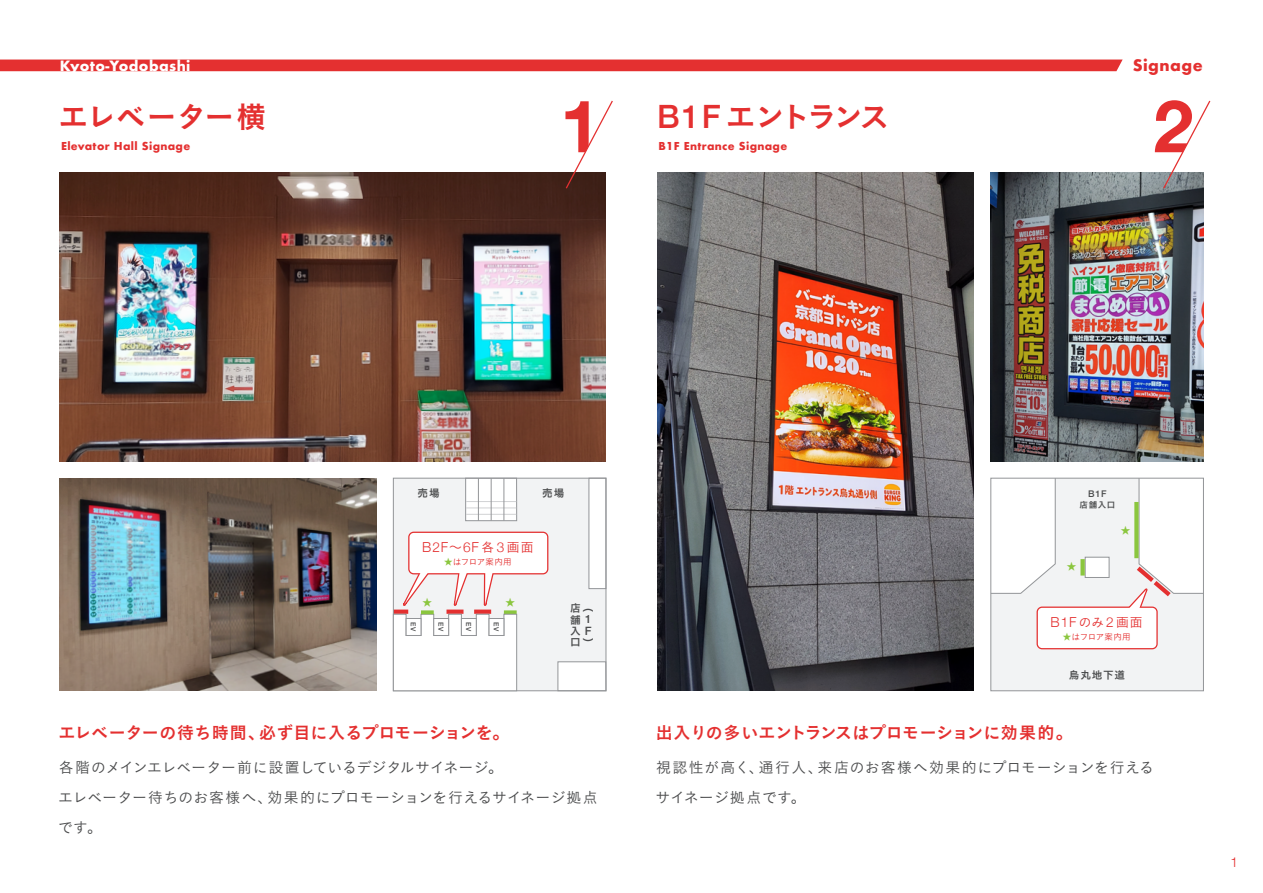
<style>
.page{position:relative;width:1263px;height:893px;background:#fff}
.page>*{position:absolute;margin:0;border:0;box-sizing:border-box;transform-origin:0 0}
.t1{font:700 72.75px "Helvetica Neue";color:#e43030}
.t2{font:29.7px "Koburina Go Std W6";letter-spacing:-.055em;color:#e43030}
.t3{font:29.7px "Koburina Go Std W6";letter-spacing:-.01em;color:#e43030}
.t4{font:16.95px "Koburina Go Std W6";letter-spacing:-.01em;color:#e43030}
.t5{font:700 15.45px "Futura";letter-spacing:.03em;color:#e43030}
.t6{font:14.85px/29.7px "Koburina Go Std W3";letter-spacing:.02em;color:#4b4c4d}
.t7{font:14.85px/29.7px "Koburina Go Std W3";letter-spacing:.05em;color:#4b4c4d}
.t8{font:700 13.8px "Futura";letter-spacing:.03em;color:#fff}
.t9{font:300 13.65px "Helvetica Neue";color:#e43030}
.t10{font:12.75px "Koburina Go Std W3";color:#e43030}
.t11{font:700 10.65px "Futura";letter-spacing:.03em;color:#e43030}
.t12{font:10.65px/11.7px "Koburina Go Std W6";letter-spacing:.075em;color:#4b4c4d}
.t13{font:9.6px "Koburina Go Std W6";color:#8bc63e}
.t14{font:500 9.15px "Helvetica Neue";color:#4b4c4d}
.t15{font:8.55px "Koburina Go Std W3";letter-spacing:-.01em;color:#e43030}
.t16{font:8.55px "Koburina Go Std W6";color:#4b4c4d}
.t17{font:500 6.9px "Helvetica Neue";letter-spacing:.07em;color:#4b4c4d}
.s1{font-family:"Helvetica Neue";font-weight:500;font-size:32.1px}
.s2{font-family:"Helvetica Neue";font-weight:500;font-size:31.8px}
.s3{font-family:"Helvetica Neue";font-weight:300;font-size:13.8px}
.s4{font-family:"Helvetica Neue";font-weight:300;font-size:13.65px}
.s5{color:#8bc63e}
.s6{font-family:"Helvetica Neue";font-weight:500;font-size:11.4px}
.s7{font-family:"Helvetica Neue";font-weight:500;font-size:11.55px}
</style>
<div class="page">
<img style="left:991px;top:172px;width:212px;height:289px">
<img style="left:60px;top:478px;width:316px;height:213px">
<div style="left:0;top:60px;width:1123px;height:11px;background:#e43030"></div>
<svg style="left:1162px;top:100px;width:49px;height:90px"></svg>
<img style="left:657px;top:172px;width:317px;height:519px">
<div style="left:991px;top:478px;width:212px;height:213px;background:#f2f3f4"></div>
<svg style="left:990px;top:477px;width:214px;height:172px"></svg>
<div style="left:1085px;top:557px;width:24px;height:21px;background:#fff;border:1px solid #939598"></div>
<div style="left:1080px;top:559px;width:5px;height:17px;background:#8bc63e"></div>
<div style="left:393px;top:478px;width:213px;height:213px;background:#f2f3f4"></div>
<div style="left:408px;top:532px;width:140px;height:42px;border:3px solid #e43030;border-radius:4px"></div>
<div style="left:409px;top:533px;width:138px;height:40px;background:#fff;border-radius:4px"></div>
<div style="left:589px;top:478px;width:17px;height:111px;background:#fff"></div>
<div style="left:588px;top:478px;width:18px;height:111px;border:1px solid #939598"></div>
<div style="left:558px;top:662px;width:48px;height:29px;background:#fff"></div>
<div style="left:557px;top:661px;width:49px;height:30px;border:1px solid #939598"></div>
<div style="left:466px;top:478px;width:51px;height:43px;background:#fff"></div>
<div style="left:465px;top:478px;width:52px;height:43px;border:1px solid #939598"></div>
<div style="left:393px;top:478px;width:213px;height:213px;border:1px solid #939598"></div>
<svg style="left:392px;top:539px;width:143px;height:153px"></svg>
<div style="left:406px;top:618px;width:15px;height:18px;background:#fff;border:1px solid #939598"></div>
<div style="left:433px;top:618px;width:16px;height:18px;background:#fff;border:1px solid #939598"></div>
<div style="left:461px;top:618px;width:16px;height:18px;background:#fff;border:1px solid #939598"></div>
<div style="left:489px;top:618px;width:15px;height:18px;background:#fff;border:1px solid #939598"></div>
<hr style="left:466px;top:514px;width:50px;height:1px;background:#d1d2d4">
<hr style="left:466px;top:507px;width:50px;height:1px;background:#d1d2d4">
<hr style="left:466px;top:501px;width:50px;height:1px;background:#d1d2d4">
<hr style="left:478px;top:478px;width:1px;height:43px;background:#939598">
<hr style="left:491px;top:478px;width:1px;height:43px;background:#939598">
<hr style="left:503px;top:478px;width:1px;height:43px;background:#939598">
<svg style="left:421px;top:610px;width:13px;height:4px"></svg>
<img style="left:60px;top:172px;width:546px;height:289px">
<svg style="left:564px;top:100px;width:49px;height:90px"></svg>
<p class="t8" style="left:60px;top:56px;width:132px">Kyoto-Yodobashi</p>
<h2 class="t3" style="left:59px;top:94px;width:209px">エレベーター横</h2>
<p class="t11" style="left:61px;top:138px;width:131px">Elevator Hall Signage</p>
<h1 class="t1" style="left:560px;top:69px;width:42px">1</h1>
<h2 class="t2" style="left:657px;top:94px;width:234px"><span class="s1">B</span><span class="s2">1</span><span class="s1">F</span> エントランス</h2>
<p class="t11" style="left:658px;top:138px;width:130px">B1F Entrance Signage</p>
<p class="t5" style="left:1133px;top:54px;width:72px">Signage</p>
<h1 class="t1" style="left:1153px;top:69px;width:42px">2</h1>
<p class="t12" style="left:418px;top:488px;width:24px">売場</p>
<p class="t12" style="left:542px;top:488px;width:24px">売場</p>
<p class="t10" style="left:422px;top:538px;width:113px"><span class="s3">B</span><span class="s4">2</span><span class="s3">F</span>～<span class="s4">6</span><span class="s3">F</span> 各 <span class="s4">3</span> 画面</p>
<p class="t15" style="left:444px;top:556px;width:69px"><span class="s5">★</span>はフロア案内用</p>
<p class="t13" style="left:505px;top:595px;width:11px">★</p>
<p class="t13" style="left:423px;top:595px;width:11px">★</p>
<p class="t17" style="left:419px;top:622px;width:11px;rotate:90deg">EV</p>
<p class="t17" style="left:446px;top:622px;width:11px;rotate:90deg">EV</p>
<p class="t17" style="left:474px;top:622px;width:11px;rotate:90deg">EV</p>
<p class="t17" style="left:502px;top:622px;width:11px;rotate:90deg">EV</p>
<p class="t12" style="left:570px;top:602px;width:25px">店（舗 <span class="s6">1</span>入 <span class="s7">F</span>口）</p>
<p class="t14" style="left:1088px;top:487px;width:20px">B1F</p>
<p class="t16" style="left:1079px;top:498px;width:37px">店舗入口</p>
<p class="t13" style="left:1067px;top:559px;width:11px">★</p>
<p class="t13" style="left:1121px;top:523px;width:11px">★</p>
<p class="t10" style="left:1050px;top:613px;width:94px"><span class="s3">B</span><span class="s4">1</span><span class="s3">F</span>のみ<span class="s4">2</span> 画面</p>
<p class="t15" style="left:1063px;top:631px;width:69px"><span class="s5">★</span>はフロア案内用</p>
<p class="t12" style="left:1069px;top:669px;width:58px">烏丸地下道</p>
<p class="t4" style="left:58px;top:720px;width:452px">エレベーターの待ち時間、必ず目に入るプロモーションを。</p>
<p class="t4" style="left:656px;top:720px;width:418px">出入りの多いエントランスはプロモーションに効果的。</p>
<p class="t6" style="left:58px;top:752px;width:541px">各階のメインエレベーター前に設置しているデジタルサイネージ。<br>エレベーター待ちのお客様へ、効果的にプロモーションを行えるサイネージ拠点です。</p>
<p class="t7" style="left:655px;top:752px;width:500px">視認性が高く、通行人、来店のお客様へ効果的にプロモーションを行えるサイネージ拠点です。</p>
<p class="t9" style="left:1230px;top:851px;width:9px">1</p>
</div>
